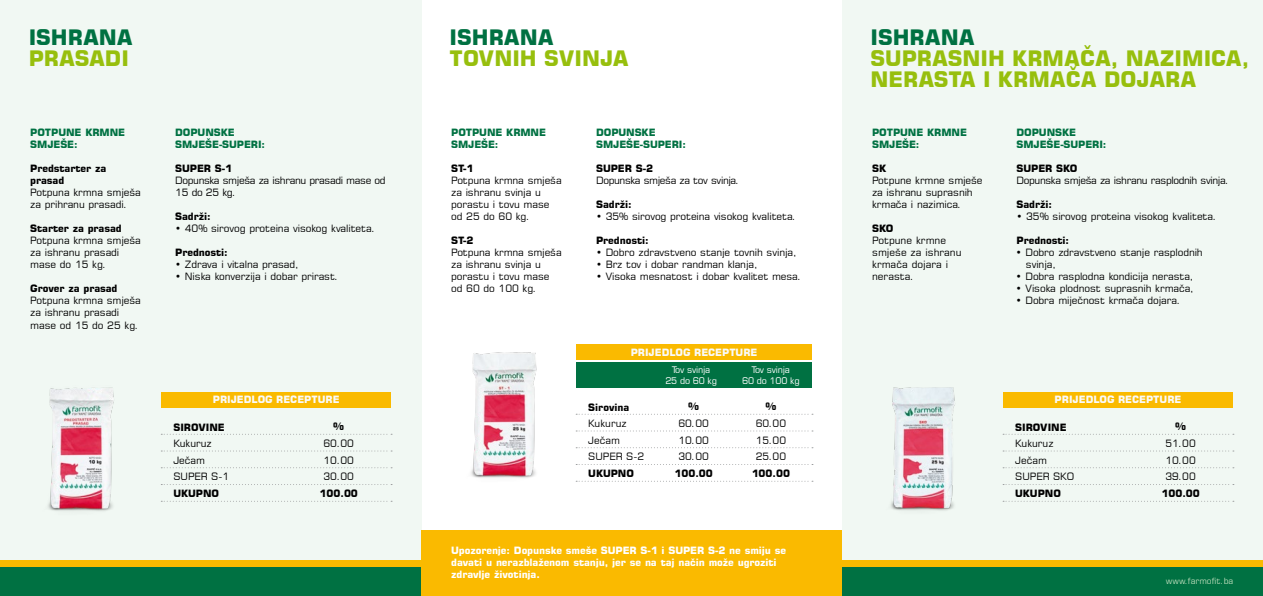
<style>
.page{position:relative;width:1263px;height:596px;background:#fff}
.page>*{position:absolute;margin:0;border:0;box-sizing:border-box;transform-origin:0 0}
.t1{font:700 21.2px/21.2px "Square 721 BT";color:#97bf0d}
.t2{font:700 21.2px "Square 721 BT";color:#007142}
.t3{font:10px/12px "Square 721 BT";letter-spacing:-.01em;color:#000}
.t4{font:700 10px/12px "Square 721 BT";letter-spacing:-.01em;color:#000}
.t5{font:700 10px/12px "Square 721 BT";letter-spacing:-.01em;color:#007142}
.t6{font:700 10px/12px "Square 721 BT";letter-spacing:-.01em;color:#fff}
.t7{font:10px/12px "Square 721 BT";letter-spacing:-.035em;color:#000}
.t8{font:700 10px "Square 721 BT";color:#f9fafa}
.t9{font:9px/10.6px "Square 721 BT";letter-spacing:-.02em;color:#fff;text-align:center}
.t10{font:8.5px "Square 721 BT";color:#b6d9b7}
</style>
<div class="page">
<div style="left:0;top:0;width:421px;height:564px;background:#f1f8f3"></div>
<div style="left:842px;top:0;width:421px;height:564px;background:#f1f8f3"></div>
<div style="left:576px;top:361px;width:236px;height:26px;background:#007142"></div>
<div style="left:576px;top:344px;width:236px;height:15px;background:#faba00"></div>
<svg style="left:576px;top:414px;width:237px;height:1px"></svg>
<svg style="left:576px;top:430px;width:237px;height:1px"></svg>
<svg style="left:576px;top:447px;width:237px;height:1px"></svg>
<svg style="left:576px;top:464px;width:237px;height:1px"></svg>
<svg style="left:576px;top:480px;width:237px;height:1px"></svg>
<div style="left:836px;top:559px;width:427px;height:36px;background:#faba00"></div>
<div style="left:836px;top:567px;width:427px;height:28px;background:#007142"></div>
<div style="left:0;top:559px;width:426px;height:36px;background:#faba00"></div>
<div style="left:0;top:567px;width:426px;height:28px;background:#007142"></div>
<div style="left:421px;top:530px;width:421px;height:65px;background:#faba00"></div>
<div style="left:161px;top:391px;width:230px;height:16px;background:#faba00"></div>
<svg style="left:161px;top:434px;width:231px;height:1px"></svg>
<svg style="left:161px;top:450px;width:231px;height:1px"></svg>
<svg style="left:161px;top:467px;width:231px;height:1px"></svg>
<svg style="left:161px;top:484px;width:231px;height:1px"></svg>
<img style="left:48px;top:387px;width:66px;height:124px">
<div style="left:1003px;top:391px;width:230px;height:16px;background:#faba00"></div>
<svg style="left:1003px;top:434px;width:231px;height:1px"></svg>
<svg style="left:1003px;top:450px;width:231px;height:1px"></svg>
<svg style="left:1003px;top:467px;width:231px;height:1px"></svg>
<svg style="left:1003px;top:484px;width:231px;height:1px"></svg>
<img style="left:471px;top:352px;width:66px;height:126px">
<img style="left:890px;top:387px;width:65px;height:124px">
<h1 class="t2" style="left:29px;top:24px;width:106px">ISHRANA</h1>
<h1 class="t1" style="left:29px;top:48px;width:102px">PRASADI</h1>
<p class="t5" style="left:30px;top:126px;width:96px">POTPUNE KRMNE<br>SMJEŠE:</p>
<p class="t4" style="left:30px;top:162px;width:78px">Predstarter za prasad</p>
<p class="t3" style="left:30px;top:186px;width:112px">Potpuna krmna smješa za prihranu prasadi.</p>
<p class="t4" style="left:30px;top:222px;width:93px">Starter za prasad</p>
<p class="t3" style="left:30px;top:234px;width:112px">Potpuna krmna smješa za ishranu prasadi mase do 15 kg.</p>
<p class="t4" style="left:30px;top:282px;width:89px">Grover za prasad</p>
<p class="t3" style="left:30px;top:294px;width:112px">Potpuna krmna smješa za ishranu prasadi mase od 15 do 25 kg.</p>
<p class="t5" style="left:175px;top:126px;width:91px">DOPUNSKE<br>SMJEŠE-SUPERI:</p>
<p class="t4" style="left:175px;top:162px;width:58px">SUPER S-1</p>
<p class="t7" style="left:175px;top:174px;width:212px">Dopunska smješa za ishranu prasadi mase od<br>15 do 25 kg.</p>
<p class="t4" style="left:175px;top:210px;width:37px">Sadrži:</p>
<p class="t3" style="left:175px;top:222px;width:201px">• 40% sirovog proteina visokog kvaliteta.</p>
<p class="t4" style="left:175px;top:246px;width:54px">Prednosti:</p>
<p class="t3" style="left:175px;top:258px;width:125px">• Zdrava i vitalna prasad,</p>
<p class="t3" style="left:175px;top:270px;width:165px">• Niska konverzija i dobar prirast.</p>
<p class="t8" style="left:213px;top:393px;width:128px">PRIJEDLOG RECEPTURE</p>
<p class="t4" style="left:173px;top:420px;width:53px">SIROVINE</p>
<p class="t3" style="left:173px;top:435px;width:57px;line-height:16.6px">Kukuruz<br>Ječam<br>SUPER S-1</p>
<p class="t4" style="left:173px;top:487px;width:47px">UKUPNO</p>
<p class="t4" style="left:333px;top:420px;width:12px">%</p>
<p class="t3" style="left:324px;top:434px;width:32px;line-height:16.6px;text-align:justify">60.00<br>10.00<br>30.00</p>
<p class="t4" style="left:319px;top:487px;width:40px">100.00</p>
<h1 class="t2" style="left:450px;top:24px;width:106px">ISHRANA</h1>
<h1 class="t1" style="left:450px;top:48px;width:181px">TOVNIH SVINJA</h1>
<p class="t5" style="left:451px;top:126px;width:96px">POTPUNE KRMNE<br>SMJEŠE:</p>
<p class="t4" style="left:451px;top:162px;width:24px">ST-1</p>
<p class="t3" style="left:451px;top:174px;width:112px">Potpuna krmna smješa za ishranu svinja u porastu i tovu mase od 25 do 60 kg.</p>
<p class="t4" style="left:451px;top:234px;width:24px">ST-2</p>
<p class="t3" style="left:451px;top:246px;width:112px">Potpuna krmna smješa za ishranu svinja u porastu i tovu mase od 60 do 100 kg.</p>
<p class="t5" style="left:596px;top:126px;width:91px">DOPUNSKE<br>SMJEŠE-SUPERI:</p>
<p class="t4" style="left:596px;top:162px;width:58px">SUPER S-2</p>
<p class="t7" style="left:596px;top:174px;width:145px">Dopunska smješa za tov svinja.</p>
<p class="t4" style="left:596px;top:198px;width:37px">Sadrži:</p>
<p class="t3" style="left:596px;top:210px;width:201px">• 35% sirovog proteina visokog kvaliteta.</p>
<p class="t4" style="left:596px;top:234px;width:54px">Prednosti:</p>
<p class="t3" style="left:596px;top:246px;width:202px">• Dobro zdravstveno stanje tovnih svinja,</p>
<p class="t3" style="left:596px;top:258px;width:163px">• Brz tov i dobar randman klanja,</p>
<p class="t3" style="left:596px;top:270px;width:207px">• Visoka mesnatost i dobar kvalitet mesa.</p>
<p class="t8" style="left:631px;top:345px;width:128px">PRIJEDLOG RECEPTURE</p>
<p class="t4" style="left:588px;top:400px;width:43px">Sirovina</p>
<p class="t3" style="left:588px;top:415px;width:57px;line-height:16.6px">Kukuruz<br>Ječam<br>SUPER S-2</p>
<p class="t4" style="left:588px;top:467px;width:47px">UKUPNO</p>
<p class="t9" style="left:665px;top:364px;width:53px">Tov svinja<br>25 do 60 kg</p>
<p class="t4" style="left:688px;top:400px;width:12px">%</p>
<p class="t3" style="left:678px;top:414px;width:32px;line-height:16.6px;text-align:justify">60.00<br>10.00<br>30.00</p>
<p class="t4" style="left:674px;top:467px;width:40px">100.00</p>
<p class="t9" style="left:742px;top:364px;width:59px">Tov svinja<br>60 do 100 kg</p>
<p class="t4" style="left:765px;top:400px;width:12px">%</p>
<p class="t3" style="left:756px;top:414px;width:32px;line-height:16.6px;text-align:justify">60.00<br>15.00<br>25.00</p>
<p class="t4" style="left:752px;top:467px;width:40px">100.00</p>
<p class="t6" style="left:451px;top:543px;width:337px">Upozorenje: Dopunske smeše SUPER S-1 i SUPER S-2 ne smiju se davati u nerazblaženom stanju, jer se na taj način može ugroziti zdravlje životinja.</p>
<h1 class="t2" style="left:870px;top:24px;width:106px">ISHRANA</h1>
<h1 class="t1" style="left:870px;top:48px;width:380px">SUPRASNIH KRMAČA, NAZIMICA,<br>NERASTA I KRMAČA DOJARA</h1>
<p class="t5" style="left:872px;top:126px;width:96px">POTPUNE KRMNE<br>SMJEŠE:</p>
<p class="t4" style="left:872px;top:162px;width:16px">SK</p>
<p class="t3" style="left:872px;top:174px;width:112px">Potpune krmne smješe za ishranu suprasnih krmača i nazimica.</p>
<p class="t4" style="left:872px;top:222px;width:23px">SKO</p>
<p class="t3" style="left:872px;top:234px;width:91px">Potpune krmne smješe za ishranu krmača dojara i nerasta.</p>
<p class="t5" style="left:1016px;top:126px;width:91px">DOPUNSKE<br>SMJEŠE-SUPERI:</p>
<p class="t4" style="left:1016px;top:162px;width:62px">SUPER SKO</p>
<p class="t7" style="left:1016px;top:174px;width:214px">Dopunska smješa za ishranu rasplodnih svinja.</p>
<p class="t4" style="left:1016px;top:198px;width:37px">Sadrži:</p>
<p class="t3" style="left:1016px;top:210px;width:201px">• 35% sirovog proteina visokog kvaliteta.</p>
<p class="t4" style="left:1016px;top:234px;width:54px">Prednosti:</p>
<p class="t3" style="left:1026px;top:246px;width:178px;text-indent:-10px">• Dobro zdravstveno stanje rasplodnih svinja,</p>
<p class="t3" style="left:1016px;top:270px;width:179px">• Dobra rasplodna kondicija nerasta,</p>
<p class="t3" style="left:1016px;top:282px;width:179px">• Visoka plodnost suprasnih krmača,</p>
<p class="t3" style="left:1016px;top:294px;width:166px">• Dobra miječnost krmača dojara.</p>
<p class="t8" style="left:1055px;top:393px;width:128px">PRIJEDLOG RECEPTURE</p>
<p class="t4" style="left:1015px;top:420px;width:53px">SIROVINE</p>
<p class="t3" style="left:1015px;top:435px;width:60px;line-height:16.6px">Kukuruz<br>Ječam<br>SUPER SKO</p>
<p class="t4" style="left:1015px;top:487px;width:47px">UKUPNO</p>
<p class="t4" style="left:1175px;top:420px;width:12px">%</p>
<p class="t3" style="left:1165px;top:434px;width:32px;line-height:16.6px;text-align:justify">51.00<br>10.00<br>39.00</p>
<p class="t4" style="left:1161px;top:487px;width:40px">100.00</p>
<p class="t10" style="left:1166px;top:575px;width:69px">www.farmofit.ba</p>
</div>
